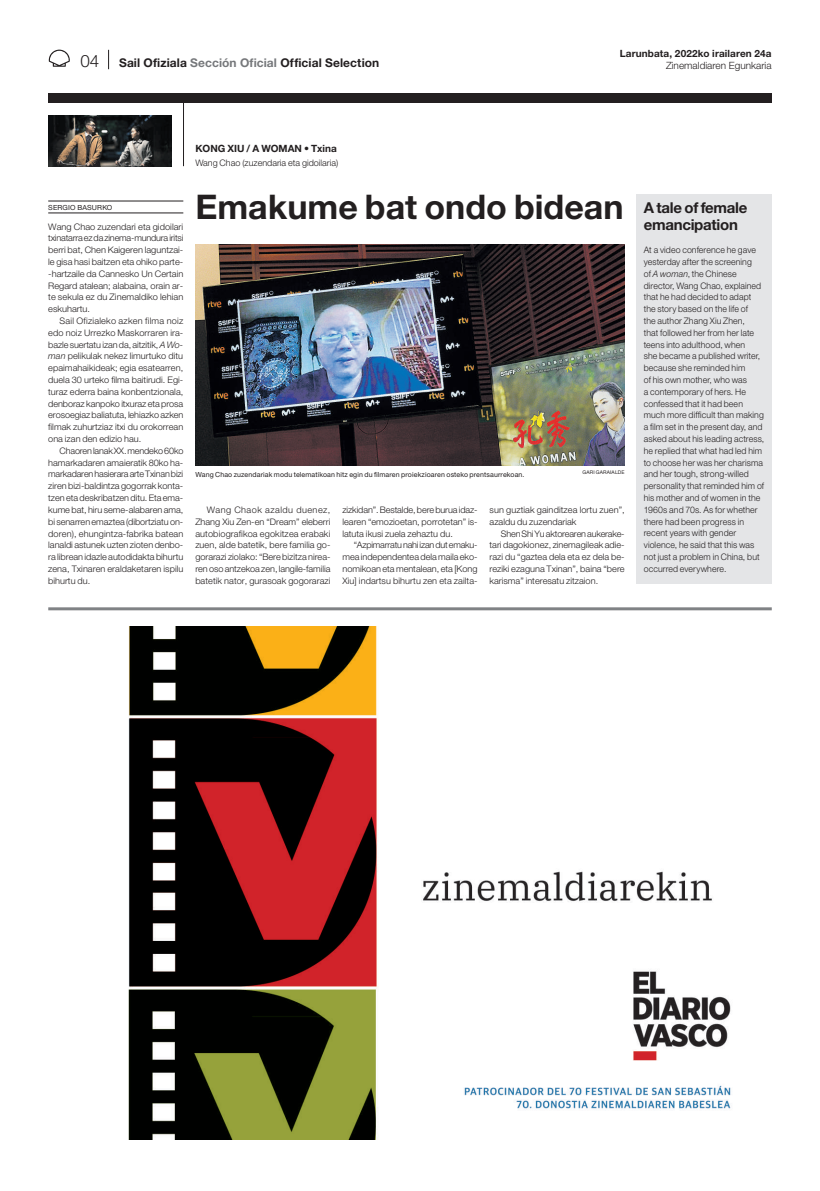
<style>
.page{position:relative;width:820px;height:1191px;background:#fff}
.page>*{position:absolute;margin:0;border:0;box-sizing:border-box;transform-origin:0 0}
.t1{font:700 34px "Helvetica Neue LT Std";color:#231f20}
.t2{font:700 15px/17px "Helvetica Neue LT Std";letter-spacing:-.02em;color:#231f20}
.t3{font:700 12px "Helvetica Neue LT Std";letter-spacing:.005em;color:#231f20}
.t4{font:700 10px "Helvetica Neue LT Std";letter-spacing:.01em;color:#231f20}
.t5{font:300 10px "Helvetica Neue LT Std";color:#231f20}
.t6{font:300 9px/11.8px "Helvetica Neue LT Std";letter-spacing:.005em;color:#231f20;text-align:justify}
.t7{font:7px "Helvetica Neue LT Std";letter-spacing:.015em;color:#231f20}
.t8{font:5px "Helvetica Neue LT Std";letter-spacing:.03em;color:#231f20}
.s1{font-weight:300;font-size:17px}
.s2{color:#76787b}
.s3{font-style:italic}
</style>
<div class="page">
<img style="left:48px;top:115px;width:123px;height:51px">
<hr style="left:183px;top:103px;width:1px;height:63px;background:#231f20">
<hr style="left:48px;top:201px;width:135px;height:1px;background:#231f20">
<hr style="left:48px;top:213px;width:135px;height:1px;background:#231f20">
<img style="left:195px;top:244px;width:429px;height:222px">
<div style="left:636px;top:194px;width:135px;height:390px;background:#e4e5e7"></div>
<hr style="left:48px;top:607px;width:723px;height:3px;background:#808285">
<img style="left:128px;top:626px;width:603px;height:513px">
<div style="left:48px;top:93px;width:723px;height:10px;background:#231f20"></div>
<svg style="left:49px;top:50px;width:21px;height:17px"></svg>
<svg style="left:108px;top:50px;width:1px;height:19px"></svg>
<p class="t4" style="left:619px;top:47px;width:153px">Larunbata, 2022ko irailaren 24a</p>
<h3 class="t3" style="left:80px;top:55px;width:300px"><span class="s1">04</span> Sail Ofiziala <span class="s2">Sección Oficial</span> Official Selection</h3>
<p class="t5" style="left:665px;top:59px;width:107px">Zinemaldiaren Egunkaria</p>
<p class="t7" style="left:48px;top:203px;width:66px">SERGIO BASURKO</p>
<p class="t6" style="left:48px;top:220px;width:137px">Wang Chao zuzendari eta gidoilari txinatarra ez da zinema-mundura iritsi berri bat, Chen Kaigeren laguntzai&shy;le gisa hasi baitzen eta ohiko parte--hartzaile da Cannesko Un Certain Regard atalean; alabaina, orain ar&shy;te sekula ez du Zinemaldiko lehian eskuhartu.</p>
<p class="t6" style="left:48px;top:315px;width:137px;text-indent:11px">Sail Ofizialeko azken filma noiz edo noiz Urrezko Maskorraren ira&shy;bazle suertatu izan da, aitzitik, <span class="s3">A Wo&shy;man</span> pelikulak nekez limurtuko ditu epaimahaikideak; egia esatearren, duela 30 urteko filma baitirudi. Egi&shy;turaz ederra baina konbentzionala, denboraz kanpoko itxuraz eta prosa erosoegiaz baliatuta, lehiazko azken filmak zuhurtziaz itxi du orokorrean ona izan den edizio hau.</p>
<p class="t6" style="left:48px;top:444px;width:137px;text-indent:11px">Chaoren lanak XX. mendeko 60ko hamarkadaren amaieratik 80ko ha&shy;markadaren hasierara arte Txinan bizi ziren bizi-baldintza gogorrak konta&shy;tzen eta deskribatzen ditu. Eta ema&shy;kume bat, hiru seme-alabaren ama, bi senarren emaztea (dibortziatu on&shy;doren), ehungintza-fabrika batean lanaldi astunek uzten zioten denbo&shy;ra librean idazle autodidakta bihurtu zena, Txinaren eraldaketaren ispilu bihurtu du.</p>
<p class="t4" style="left:195px;top:143px;width:143px">KONG XIU / A WOMAN • Txina</p>
<p class="t6" style="left:195px;top:157px;width:144px">Wang Chao (zuzendaria eta gidoilaria)</p>
<h1 class="t1" style="left:195px;top:186px;width:429px">Emakume bat ondo bidean</h1>
<p class="t7" style="left:195px;top:471px;width:330px">Wang Chao zuzendariak modu telematikoan hitz egin du filmaren proiekzioaren osteko prentsaurrekoan.</p>
<p class="t8" style="left:582px;top:469px;width:44px">GARI GARAIALDE</p>
<p class="t6" style="left:195px;top:503px;width:137px;text-indent:11px">Wang Chaok azaldu duenez, Zhang Xiu Zen-en “Dream” eleberri autobiografikoa egokitzea erabaki zuen, alde batetik, bere familia go&shy;gorarazi ziolako: “Bere bizitza nirea&shy;ren oso antzekoa zen, langile-familia batetik nator, gurasoak gogorarazi</p>
<p class="t6" style="left:342px;top:503px;width:136px">zizkidan”. Bestalde, bere burua idaz&shy;learen “emozioetan, porrotetan” is&shy;latuta ikusi zuela zehaztu du.</p>
<p class="t6" style="left:342px;top:539px;width:137px;text-indent:11px">“Azpimarratu nahi izan dut emaku&shy;mea independentea dela maila eko&shy;nomikoan eta mentalean, eta [Kong Xiu] indartsu bihurtu zen eta zailta-</p>
<p class="t6" style="left:489px;top:503px;width:137px">sun guztiak gainditzea lortu zuen”, azaldu du zuzendariak</p>
<p class="t6" style="left:489px;top:527px;width:136px;text-indent:11px">Shen Shi Yu aktorearen aukerake&shy;tari dagokionez, zinemagileak adie&shy;razi du “gaztea dela eta ez dela be&shy;reziki ezaguna Txinan”, baina “bere karisma” interesatu zitzaion.</p>
<h2 class="t2" style="left:643px;top:199px;width:105px">A tale of female emancipation</h2>
<p class="t6" style="left:643px;top:244px;width:122px;text-align:left">At a video conference he gave yesterday after the screening<br>of <span class="s3">A woman</span>, the Chinese director, Wang Chao, explained that he had decided to adapt the story based on the life of<br>the author Zhang Xiu Zhen,<br>that followed her from her late teens into adulthood, when<br>she became a published writer, because she reminded him<br>of his own mother, who was<br>a contemporary of hers. He confessed that it had been much more difficult than making a film set in the present day, and asked about his leading actress, he replied that what had led him to choose her was her charisma and her tough, strong-willed personality that reminded him of his mother and of women in the<br>1960s and 70s. As for whether there had been progress in recent years with gender violence, he said that this was not just a problem in China, but occurred everywhere.</p>
</div>
